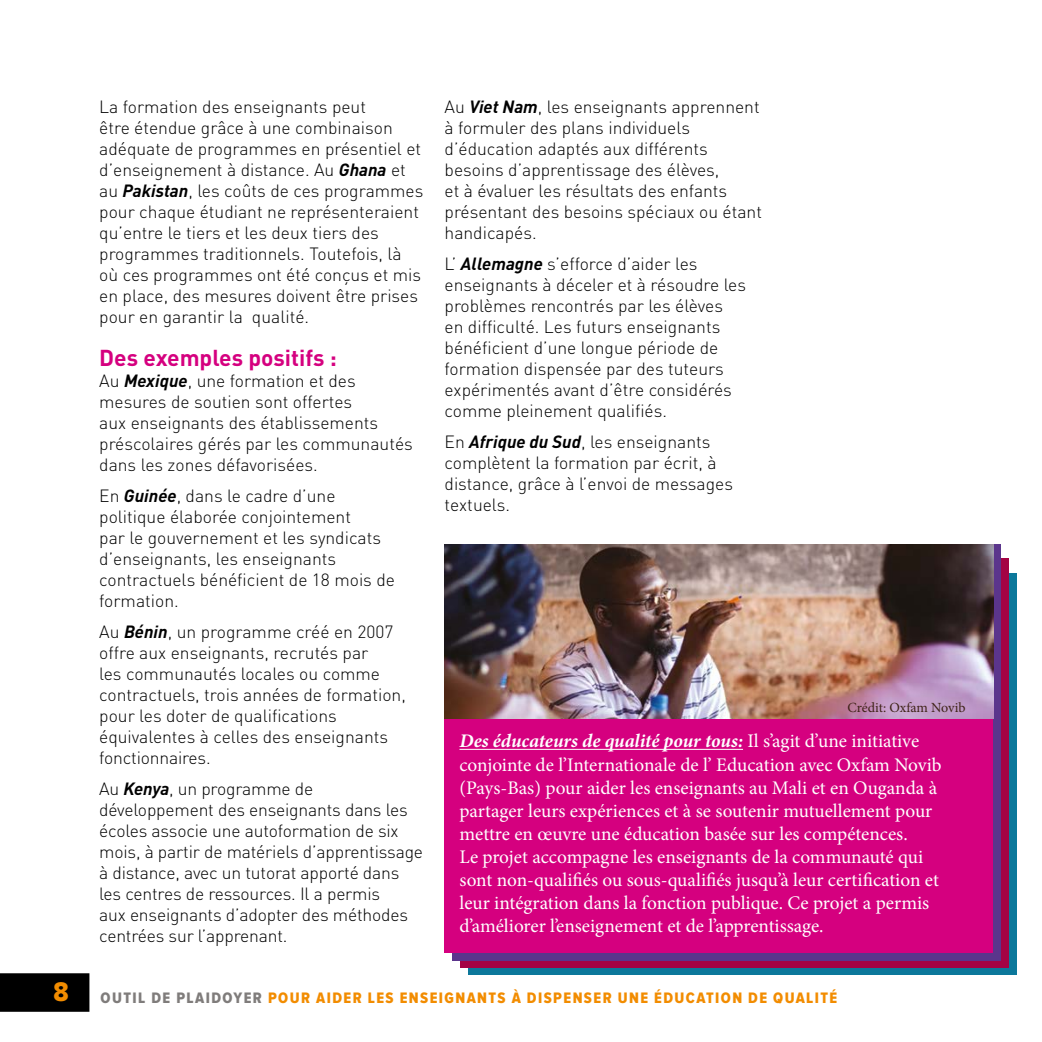
<style>
.page{position:relative;width:1042px;height:1042px;background:#fff}
.page>*{position:absolute;margin:0;border:0;box-sizing:border-box;transform-origin:0 0}
.Main_Body_Copy{font:700 22.75px "DINOT";color:#d5007f}
.t1{font:21px/25.2px "Minion Pro";letter-spacing:-.005em;color:#fff}
.t2{font:19.25px/23.1px "Minion Pro";color:#fff}
.Main_Body_Copy-2{font:300 17.5px/21px "DINOT";color:#000}
.t3{font:15.75px "Proxima Nova Cond Extrabld";letter-spacing:.09em;color:#f28c00}
.t4{font:14px "Minion Pro";letter-spacing:-.005em;color:#3f2318}
.s1{font-weight:700;font-style:italic}
.s2{font-size:28px}
.s3{color:#7f7c7b}
</style>
<div class="page">
<div style="left:0;top:973px;width:89px;height:39px;background:#000"></div>
<div style="left:468px;top:573px;width:549px;height:402px;background:#0c789b"></div>
<div style="left:460px;top:558px;width:549px;height:409px;background:#a40344"></div>
<div style="left:452px;top:544px;width:549px;height:416px;background:#5b358c"></div>
<div style="left:444px;top:718px;width:549px;height:235px;background:#d5007f"></div>
<hr style="left:459px;top:749px;width:284px;height:1px;background:#fff">
<img style="left:444px;top:545px;width:549px;height:173px">
<p class="Main_Body_Copy-2" style="left:99px;top:95px;width:326px">La formation des enseignants peut<br>être étendue grâce à une combinaison adéquate de programmes en présentiel et d’enseignement à distance. Au <span class="s1">Ghana</span> et au <span class="s1">Pakistan</span>, les coûts de ces programmes pour chaque étudiant ne représenteraient qu’entre le tiers et les deux tiers des programmes traditionnels. Toutefois, là où ces programmes ont été conçus et mis en place, des mesures doivent être prises pour en garantir la qualité.</p>
<p class="Main_Body_Copy" style="left:99px;top:342px;width:239px">Des exemples positifs :</p>
<p class="Main_Body_Copy-2" style="left:99px;top:369px;width:315px">Au <span class="s1">Mexique</span>, une formation et des mesures de soutien sont offertes<br>aux enseignants des établissements préscolaires gérés par les communautés dans les zones défavorisées.</p>
<p class="Main_Body_Copy-2" style="left:99px;top:484px;width:297px">En <span class="s1">Guinée</span>, dans le cadre d’une politique élaborée conjointement<br>par le gouvernement et les syndicats d’enseignants, les enseignants contractuels bénéficient de 18 mois de formation.</p>
<p class="Main_Body_Copy-2" style="left:99px;top:620px;width:308px">Au <span class="s1">Bénin</span>, un programme créé en 2007 offre aux enseignants, recrutés par<br>les communautés locales ou comme contractuels, trois années de formation, pour les doter de qualifications équivalentes à celles des enseignants fonctionnaires.</p>
<p class="Main_Body_Copy-2" style="left:99px;top:777px;width:325px">Au <span class="s1">Kenya</span>, un programme de développement des enseignants dans les écoles associe une autoformation de six mois, à partir de matériels d’apprentissage à distance, avec un tutorat apporté dans les centres de ressources. Il a permis<br>aux enseignants d’adopter des méthodes centrées sur l’apprenant.</p>
<p class="Main_Body_Copy-2" style="left:444px;top:95px;width:319px">Au <span class="s1">Viet Nam</span>, les enseignants apprennent à formuler des plans individuels d’éducation adaptés aux différents besoins d’apprentissage des élèves,<br>et à évaluer les résultats des enfants présentant des besoins spéciaux ou étant handicapés.</p>
<p class="Main_Body_Copy-2" style="left:444px;top:252px;width:303px">L’ <span class="s1">Allemagne</span> s’efforce d’aider les enseignants à déceler et à résoudre les problèmes rencontrés par les élèves en difficulté. Les futurs enseignants bénéficient d’une longue période de formation dispensée par des tuteurs expérimentés avant d’être considérés comme pleinement qualifiés.</p>
<p class="Main_Body_Copy-2" style="left:444px;top:430px;width:290px">En <span class="s1">Afrique du Sud</span>, les enseignants complètent la formation par écrit, à distance, grâce à l’envoi de messages textuels.</p>
<p class="t4" style="left:847px;top:698px;width:120px">Crédit: Oxfam Novib</p>
<p class="t1" style="left:475px;top:720px;width:502px">integration into the public service. Analysis shows that both teaching and learning have improved as a result.</p>
<p class="t2" style="left:459px;top:730px;width:484px"><span class="s1">Des éducateurs de qualité pour tous:</span> Il s’agit d’une initiative conjointe de l’Internationale de l’ Education avec Oxfam Novib (Pays-Bas) pour aider les enseignants au Mali et en Ouganda à partager leurs expériences et à se soutenir mutuellement pour mettre en œuvre une éducation basée sur les compétences.<br>Le projet accompagne les enseignants de la communauté qui sont non-qualifiés ou sous-qualifiés jusqu’à leur certification et leur intégration dans la fonction publique. Ce projet a permis d’améliorer l’enseignement et de l’apprentissage.</p>
<p class="t3" style="left:54px;top:990px;width:785px"><span class="s2">8</span> <span class="s3">OUTIL DE PLAIDOYER</span> POUR AIDER LES ENSEIGNANTS À DISPENSER UNE ÉDUCATION DE QUALITÉ</p>
</div>
